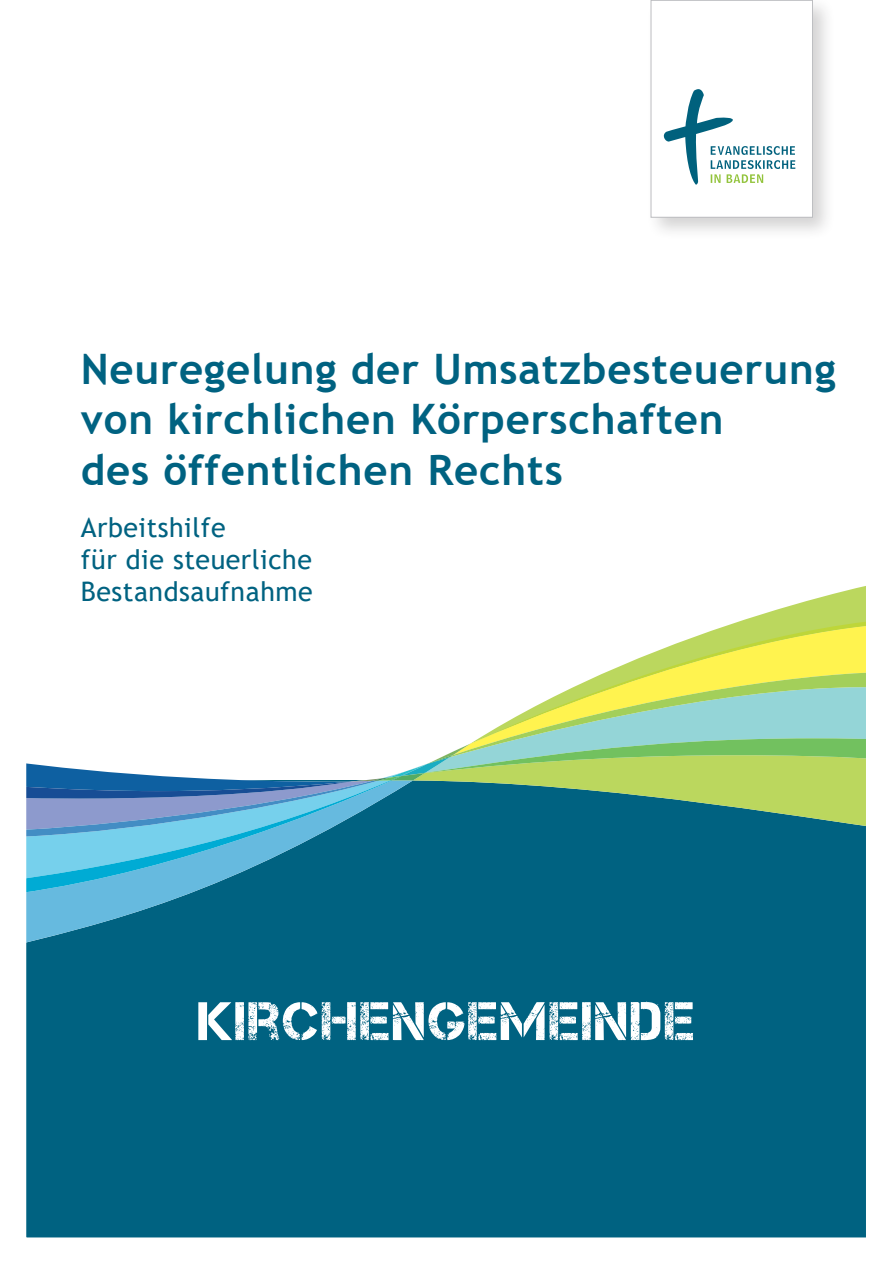
<style>
.page{position:relative;width:893px;height:1263px;background:#fff}
.page>*{position:absolute;margin:0;border:0;box-sizing:border-box;transform-origin:0 0}
.Titel_1{font:54px "Captureit";letter-spacing:.05em;color:#fff}
.Titel_1-2{font:700 42px/50.4px "Trebuchet MS";letter-spacing:.02em;color:#006281}
.Titel_1-3{font:27px/32.4px "Trebuchet MS";letter-spacing:.02em;color:#006281}
</style>
<div class="page">
<svg style="left:26px;top:586px;width:840px;height:652px"></svg>
<div style="left:646px;top:0;width:190px;height:241px;background:#231f20;opacity:.2"></div>
<div style="left:651px;top:0;width:161px;height:217px;background:#fff"></div>
<div style="left:651px;top:0;width:162px;height:218px;border:1px solid #bcbdc0"></div>
<svg style="left:663px;top:89px;width:132px;height:96px"></svg>
<p class="Titel_1-2" style="left:81px;top:344px;width:756px">Neuregelung der Umsatzbesteuerung</p>
<p class="Titel_1-2" style="left:81px;top:394px;width:644px">von kirchlichen Körperschaften des öffentlichen Rechts</p>
<p class="Titel_1-3" style="left:81px;top:511px;width:233px">Arbeitshilfe<br>für die steuerliche<br>Bestandsaufnahme</p>
<p class="Titel_1" style="left:198px;top:991px;width:498px">KIRCHENGEMEINDE</p>
</div>
